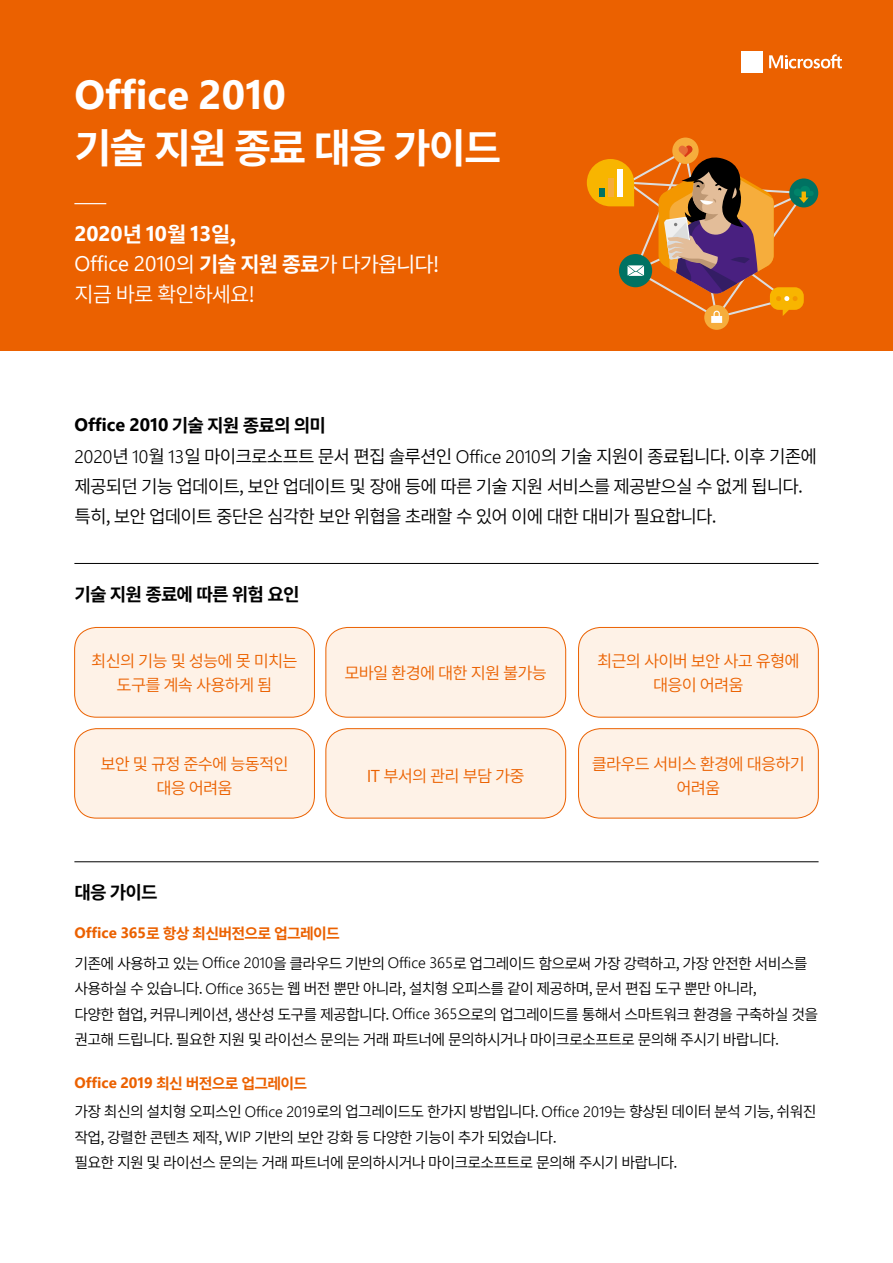
<style>
.page{position:relative;width:893px;height:1263px;background:#fff}
.page>*{position:absolute;margin:0;border:0;box-sizing:border-box;transform-origin:0 0}
.t1{font:700 40.5px "Noto Sans CJ Kkr";letter-spacing:-.05em;color:#fff}
.t2{font:700 40.5px "Segoe Pro";color:#fff}
.t3{font:700 21px/30px "Noto Sans CJ Kkr";color:#fff}
.t4{font:600 21px "Noto Sans CJ Kkr";letter-spacing:-.05em;color:#fff}
.t5{font:600 18px/30px "Noto Sans CJ Kkr";letter-spacing:-.05em;color:#000}
.t6{font:700 18px "Segoe Pro";color:#000}
.t7{font:700 18px "Noto Sans CJ Kkr";letter-spacing:-.05em;color:#000}
.t8{font:600 16.5px/24px "Noto Sans CJ Kkr";letter-spacing:-.05em;color:#eb6100;text-align:center}
.t9{font:600 15px/25.5px "Noto Sans CJ Kkr";letter-spacing:-.05em;color:#000}
.s1{font-family:"Segoe Pro"}
.s2{font-family:"Segoe Pro";font-weight:400}
.s3{font-weight:400}
.s4{font-family:"Noto Sans CJ Kkr"}
.s5{font-family:"Segoe Pro";font-weight:300}
.s6{font-family:"Segoe Pro";font-weight:700;color:#eb6100}
.s7{font-weight:700;color:#eb6100}
</style>
<div class="page">
<div style="left:0;top:0;width:893px;height:351px;background:#eb6100"></div>
<hr style="left:74px;top:563px;width:745px;height:1px;background:#000">
<hr style="left:74px;top:861px;width:745px;height:1px;background:#000">
<div style="left:75px;top:627px;width:239px;height:90px;background:#fef2e7;border-radius:22px"></div>
<div style="left:74px;top:627px;width:241px;height:90px;border:1px solid #eb6100;border-radius:22px"></div>
<div style="left:75px;top:729px;width:239px;height:89px;background:#fef2e7;border-radius:22px"></div>
<div style="left:74px;top:728px;width:241px;height:90px;border:1px solid #eb6100;border-radius:22px"></div>
<div style="left:326px;top:627px;width:240px;height:90px;background:#fef2e7;border-radius:22px"></div>
<div style="left:326px;top:627px;width:240px;height:90px;border:1px solid #eb6100;border-radius:22px"></div>
<div style="left:326px;top:729px;width:240px;height:89px;background:#fef2e7;border-radius:22px"></div>
<div style="left:326px;top:728px;width:240px;height:90px;border:1px solid #eb6100;border-radius:22px"></div>
<div style="left:578px;top:627px;width:240px;height:90px;background:#fef2e7;border-radius:22px"></div>
<div style="left:578px;top:627px;width:241px;height:90px;border:1px solid #eb6100;border-radius:22px"></div>
<div style="left:578px;top:729px;width:240px;height:89px;background:#fef2e7;border-radius:22px"></div>
<div style="left:578px;top:728px;width:241px;height:90px;border:1px solid #eb6100;border-radius:22px"></div>
<hr style="left:74px;top:203px;width:32px;height:1px;background:#fff">
<div style="left:789px;top:178px;width:29px;height:29px;background:#007262;border-radius:50%"></div>
<div style="left:704px;top:305px;width:25px;height:25px;background:#f6ad3c;border-radius:50%"></div>
<div style="left:672px;top:138px;width:27px;height:26px;background:#f6ad3c;border-radius:50%"></div>
<svg style="left:587px;top:146px;width:227px;height:177px"></svg>
<div style="left:741px;top:51px;width:10px;height:10px;background:#fff"></div>
<div style="left:752px;top:51px;width:11px;height:10px;background:#fff"></div>
<div style="left:741px;top:62px;width:10px;height:11px;background:#fff"></div>
<div style="left:752px;top:62px;width:11px;height:11px;background:#fff"></div>
<svg style="left:769px;top:54px;width:73px;height:14px"></svg>
<h1 class="t2" style="left:74px;top:66px;width:213px">Office 2010</h1>
<h1 class="t1" style="left:74px;top:125px;width:428px">기술 지원 종료 대응 가이드</h1>
<h2 class="t3" style="left:74px;top:219px;width:367px"><span class="s1">2020</span>년 <span class="s1">10</span>월 <span class="s1">13</span>일,<br><span class="s2">Office 2010</span><span class="s3">의</span> 기술 지원 종료<span class="s3">가 다가옵니다!</span></h2>
<h2 class="t4" style="left:74px;top:282px;width:182px">지금 바로 확인하세요!</h2>
<p class="t6" style="left:74px;top:412px;width:253px">Office 2010 <span class="s4">기술 지원 종료의 의미</span></p>
<p class="t5" style="left:74px;top:442px;width:744px"><span class="s5">2020</span>년 <span class="s5">10</span>월 <span class="s5">13</span>일 마이크로소프트 문서 편집 솔루션인 <span class="s5">Office 2010</span>의 기술 지원이 종료됩니다. 이후 기존에 제공되던 기능 업데이트, 보안 업데이트 및 장애 등에 따른 기술 지원 서비스를 제공받으실 수 없게 됩니다. 특히, 보안 업데이트 중단은 심각한 보안 위협을 초래할 수 있어 이에 대한 대비가 필요합니다.</p>
<p class="t7" style="left:74px;top:584px;width:227px">기술 지원 종료에 따른 위험 요인</p>
<p class="t8" style="left:91px;top:649px;width:208px">최신의 기능 및 성능에 못 미치는 도구를 계속 사용하게 됨</p>
<p class="t8" style="left:344px;top:661px;width:204px">모바일 환경에 대한 지원 불가능</p>
<p class="t8" style="left:100px;top:752px;width:190px">보안 및 규정 준수에 능동적인 대응 어려움</p>
<p class="t7" style="left:74px;top:882px;width:85px">대응 가이드</p>
<p class="t8" style="left:367px;top:764px;width:160px">IT 부서의 관리 부담 가중</p>
<p class="t8" style="left:597px;top:649px;width:204px">최근의 사이버 보안 사고 유형에 대응이 어려움</p>
<p class="t8" style="left:592px;top:752px;width:215px">클라우드 서비스 환경에 대응하기 어려움</p>
<p class="t9" style="left:74px;top:918px;width:735px;line-height:30px"><span class="s6">Office 365</span><span class="s7">로 항상 최신버전으로 업그레이드<br></span>기존에 사용하고 있는 <span class="s5">Office 2010</span>을 클라우드 기반의 <span class="s5">Office 365</span>로 업그레이드 함으로써 가장 강력하고, 가장 안전한 서비스를</p>
<p class="t9" style="left:74px;top:976px;width:745px">사용하실 수 있습니다. <span class="s5">Office 365</span>는 웹 버전 뿐만 아니라, 설치형 오피스를 같이 제공하며, 문서 편집 도구 뿐만 아니라,<br>다양한 협업, 커뮤니케이션, 생산성 도구를 제공합니다. <span class="s5">Office 365</span>으로의 업그레이드를 통해서 스마트워크 환경을 구축하실 것을 권고해 드립니다. 필요한 지원 및 라이선스 문의는 거래 파트너에 문의하시거나 마이크로소프트로 문의해 주시기 바랍니다.</p>
<p class="t9" style="left:74px;top:1069px;width:744px;line-height:28.5px"><span class="s6">Office 2019</span> <span class="s7">최신 버전으로 업그레이드<br></span>가장 최신의 설치형 오피스인 <span class="s5">Office 2019</span>로의 업그레이드도 한가지 방법입니다. <span class="s5">Office 2019</span>는 향상된 데이터 분석 기능, 쉬워진</p>
<p class="t9" style="left:74px;top:1125px;width:605px">작업, 강렬한 콘텐츠 제작, <span class="s5">WIP</span> 기반의 보안 강화 등 다양한 기능이 추가 되었습니다.<br>필요한 지원 및 라이선스 문의는 거래 파트너에 문의하시거나 마이크로소프트로 문의해 주시기 바랍니다.</p>
</div>
